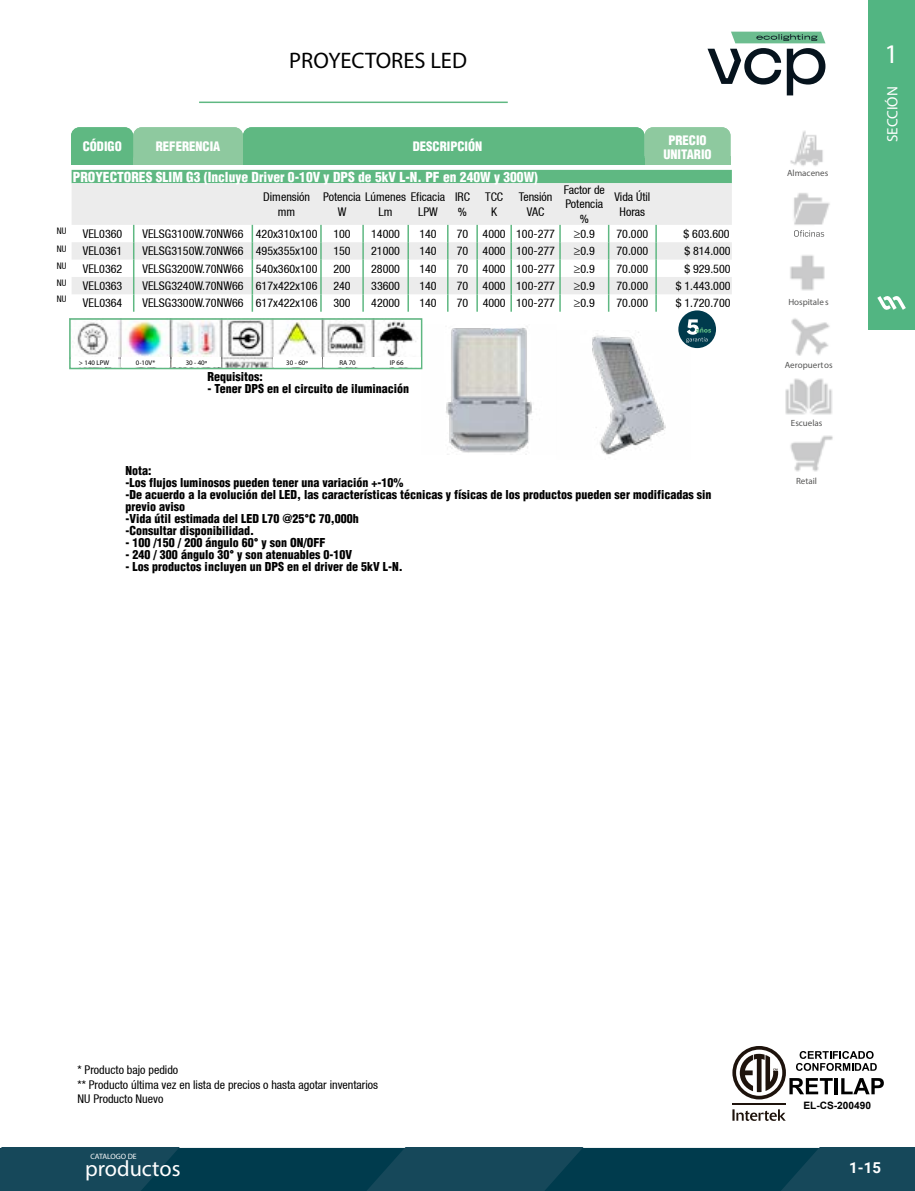
<style>
.page{position:relative;width:915px;height:1191px;background:#fff}
.page>*{position:absolute;margin:0;border:0;box-sizing:border-box;transform-origin:0 0}
.t1{font:27px "Myriad Pro";color:#fff}
.t2{font:22.5px "Myriad Pro";color:#000}
.t3{font:22.2px "Myriad Pro";color:#fff}
.t4{font:15px "Myriad Pro";color:#fff}
.t5{font:700 15px "Roboto";color:#fff}
.t6{font:900 condensed 13.5px "Helvetica";color:#fff}
.t7{font:900 condensed 12.75px/13.5px "Helvetica";color:#fff;text-align:center}
.t8{font:condensed 12px/14.4px "Helvetica 57";color:#000;text-align:center}
.t9{font:900 condensed 12px/12px "Helvetica";color:#000}
.t10{font:700 10.2px "Arial";color:#000}
.t11{font:9px "Myriad Pro";color:#565655}
.t12{font:condensed 9px/17.2px "Helvetica 57";color:#000;text-align:justify}
.t13{font:7.8px "Myriad Pro";color:#fff}
.t14{font:6.9px "Myriad Pro";color:#000}
</style>
<div class="page">
<div style="left:867px;top:0;width:47px;height:330px;background:#52b582"></div>
<hr style="left:199px;top:102px;width:308px;height:1px;background:#5fb882">
<svg style="left:707px;top:32px;width:118px;height:63px"></svg>
<svg style="left:877px;top:296px;width:28px;height:14px"></svg>
<svg style="left:0;top:1147px;width:914px;height:44px;background:#0d4355"></svg>
<img style="left:77px;top:321px;width:339px;height:45px">
<div style="left:69px;top:318px;width:353px;height:51px;border:2px solid #5fb882"></div>
<img style="left:785px;top:378px;width:47px;height:37px">
<img style="left:790px;top:435px;width:43px;height:37px">
<img style="left:790px;top:255px;width:35px;height:36px">
<img style="left:791px;top:318px;width:39px;height:37px">
<img style="left:794px;top:193px;width:36px;height:32px">
<img style="left:790px;top:130px;width:33px;height:36px">
<svg style="left:794px;top:230px;width:29px;height:7px"></svg>
<div style="left:72px;top:170px;width:659px;height:13px;background:#5fb882"></div>
<svg style="left:72px;top:183px;width:659px;height:111px;fill:#ececec"></svg>
<svg style="left:133px;top:225px;width:1px;height:87px"></svg>
<svg style="left:251px;top:225px;width:2px;height:87px"></svg>
<svg style="left:320px;top:225px;width:1px;height:87px"></svg>
<svg style="left:362px;top:225px;width:2px;height:87px"></svg>
<svg style="left:407px;top:225px;width:2px;height:87px"></svg>
<svg style="left:447px;top:225px;width:1px;height:87px"></svg>
<svg style="left:476px;top:225px;width:1px;height:87px"></svg>
<svg style="left:510px;top:225px;width:2px;height:87px"></svg>
<svg style="left:655px;top:225px;width:1px;height:87px"></svg>
<svg style="left:559px;top:225px;width:1px;height:87px"></svg>
<svg style="left:607px;top:225px;width:2px;height:87px"></svg>
<svg style="left:732px;top:1109px;width:53px;height:11px"></svg>
<hr style="left:732px;top:1103px;width:53px;height:2px;background:#1e130c">
<svg style="left:732px;top:1046px;width:151px;height:53px"></svg>
<div style="left:644px;top:156px;width:86px;height:8px;background:#8ec99f"></div>
<div style="left:133px;top:127px;width:110px;height:37px;background:#8ec99f;border-radius:9px"></div>
<div style="left:243px;top:127px;width:401px;height:37px;background:#5fb882;border-radius:9px"></div>
<div style="left:71px;top:156px;width:62px;height:8px;background:#5fb882"></div>
<div style="left:243px;top:156px;width:401px;height:8px;background:#5fb882"></div>
<div style="left:133px;top:156px;width:110px;height:8px;background:#8ec99f"></div>
<div style="left:71px;top:127px;width:62px;height:37px;background:#5fb882;border-radius:9px"></div>
<div style="left:644px;top:127px;width:86px;height:37px;background:#8ec99f;border-radius:9px"></div>
<div style="left:372px;top:357px;width:48px;height:10px;background:#fff"></div>
<div style="left:323px;top:357px;width:48px;height:10px;background:#fff"></div>
<div style="left:71px;top:357px;width:46px;height:10px;background:#fff"></div>
<div style="left:121px;top:357px;width:49px;height:10px;background:#fff"></div>
<div style="left:172px;top:357px;width:49px;height:10px;background:#fff"></div>
<div style="left:272px;top:357px;width:49px;height:10px;background:#fff"></div>
<div style="left:678px;top:310px;width:37px;height:38px;background:#003b4d;border-radius:50%"></div>
<svg style="left:687px;top:319px;width:23px;height:23px"></svg>
<img style="left:592px;top:330px;width:98px;height:125px">
<img style="left:421px;top:324px;width:111px;height:129px">
<h2 class="t2" style="left:289px;top:47px;width:179px">PROYECTORES LED</h2>
<p class="t7" style="left:82px;top:139px;width:40px">CÓDIGO</p>
<p class="t7" style="left:156px;top:139px;width:66px">REFERENCIA</p>
<p class="t7" style="left:412px;top:139px;width:71px">DESCRIPCIÓN</p>
<p class="t7" style="left:663px;top:134px;width:50px">PRECIO<br>UNITARIO</p>
<p class="t6" style="left:73px;top:168px;width:466px">PROYECTORES SLIM G3 (Incluye Driver 0-10V y DPS de 5kV L-N. PF en 240W y 300W)</p>
<p class="t8" style="left:263px;top:190px;width:48px">Dimensión mm</p>
<p class="t8" style="left:337px;top:190px;width:109px;text-align:left;text-indent:-15px">Potencia Lúmenes Eficacia<br>W</p>
<p class="t8" style="left:455px;top:190px;width:16px;text-align:left">IRC %</p>
<p class="t8" style="left:485px;top:190px;width:20px">TCC<br>K</p>
<p class="t8" style="left:518px;top:190px;width:35px">Tensión<br>VAC</p>
<p class="t8" style="left:563px;top:182px;width:43px">Factor de<br>Potencia %</p>
<p class="t8" style="left:614px;top:190px;width:37px">Vida Útil<br>Horas</p>
<p class="t8" style="left:378px;top:204px;width:15px">Lm</p>
<p class="t8" style="left:418px;top:204px;width:21px">LPW</p>
<p class="t12" style="left:57px;top:222px;width:11px">NU NU NU NU</p>
<p class="t12" style="left:57px;top:290px;width:11px">NU</p>
<p class="t8" style="left:83px;top:226px;width:41px">VEL0360</p>
<p class="t8" style="left:142px;top:226px;width:176px">VELSG3100W.70NW66 420x310x100</p>
<p class="t8" style="left:333px;top:226px;width:19px">100</p>
<p class="t8" style="left:371px;top:226px;width:30px">14000</p>
<p class="t8" style="left:419px;top:226px;width:19px">140</p>
<p class="t8" style="left:456px;top:226px;width:100px">70 4000 100-277</p>
<p class="t8" style="left:573px;top:226px;width:22px">≥0.9</p>
<p class="t8" style="left:616px;top:226px;width:33px">70.000</p>
<p class="t8" style="left:683px;top:226px;width:48px">$ 603.600</p>
<p class="t8" style="left:83px;top:244px;width:41px">VEL0361</p>
<p class="t8" style="left:142px;top:244px;width:176px">VELSG3150W.70NW66 495x355x100</p>
<p class="t8" style="left:333px;top:244px;width:19px">150</p>
<p class="t8" style="left:371px;top:244px;width:30px">21000</p>
<p class="t8" style="left:419px;top:244px;width:19px">140</p>
<p class="t8" style="left:456px;top:244px;width:100px">70 4000 100-277</p>
<p class="t8" style="left:573px;top:244px;width:22px">≥0.9</p>
<p class="t8" style="left:616px;top:244px;width:33px">70.000</p>
<p class="t8" style="left:684px;top:244px;width:48px">$ 814.000</p>
<p class="t8" style="left:83px;top:261px;width:41px">VEL0362</p>
<p class="t8" style="left:142px;top:261px;width:176px">VELSG3200W.70NW66 540x360x100</p>
<p class="t8" style="left:333px;top:261px;width:19px">200</p>
<p class="t8" style="left:371px;top:261px;width:30px">28000</p>
<p class="t8" style="left:419px;top:261px;width:19px">140</p>
<p class="t8" style="left:456px;top:261px;width:100px">70 4000 100-277</p>
<p class="t8" style="left:573px;top:261px;width:22px">≥0.9</p>
<p class="t8" style="left:616px;top:261px;width:33px">70.000</p>
<p class="t8" style="left:684px;top:261px;width:48px">$ 929.500</p>
<p class="t8" style="left:83px;top:278px;width:41px">VEL0363</p>
<p class="t8" style="left:142px;top:278px;width:176px">VELSG3240W.70NW66 617x422x106</p>
<p class="t8" style="left:333px;top:278px;width:19px">240</p>
<p class="t8" style="left:371px;top:278px;width:30px">33600</p>
<p class="t8" style="left:419px;top:278px;width:19px">140</p>
<p class="t8" style="left:456px;top:278px;width:100px">70 4000 100-277</p>
<p class="t8" style="left:573px;top:278px;width:22px">≥0.9</p>
<p class="t8" style="left:616px;top:278px;width:33px">70.000</p>
<p class="t8" style="left:675px;top:278px;width:56px">$ 1.443.000</p>
<p class="t8" style="left:83px;top:296px;width:41px">VEL0364</p>
<p class="t8" style="left:142px;top:296px;width:176px">VELSG3300W.70NW66 617x422x106</p>
<p class="t8" style="left:333px;top:296px;width:19px">300</p>
<p class="t8" style="left:371px;top:296px;width:30px">42000</p>
<p class="t8" style="left:419px;top:296px;width:19px">140</p>
<p class="t8" style="left:456px;top:296px;width:100px">70 4000 100-277</p>
<p class="t8" style="left:573px;top:296px;width:22px">≥0.9</p>
<p class="t8" style="left:616px;top:296px;width:33px">70.000</p>
<p class="t8" style="left:675px;top:296px;width:56px">$ 1.720.700</p>
<p class="t14" style="left:79px;top:358px;width:32px">&gt; 140 LPW</p>
<p class="t14" style="left:136px;top:358px;width:21px">0-10V*</p>
<p class="t14" style="left:185px;top:358px;width:23px">30 - 40º</p>
<p class="t14" style="left:286px;top:358px;width:23px">30 - 60º</p>
<p class="t14" style="left:339px;top:358px;width:18px">RA 70</p>
<p class="t14" style="left:389px;top:358px;width:15px">IP 66</p>
<p class="t9" style="left:207px;top:371px;width:57px">Requisitos:</p>
<p class="t9" style="left:207px;top:383px;width:203px">- Tener DPS en el circuito de iluminación</p>
<p class="t9" style="left:126px;top:465px;width:587px">Nota:<br>-Los flujos luminosos pueden tener una variación +-10%<br>-De acuerdo a la evolución del LED, las características técnicas y físicas de los productos pueden ser modificadas sin previo aviso<br>-Vida útil estimada del LED L70 @25°C 70,000h<br>-Consultar disponibilidad.</p>
<p class="t9" style="left:126px;top:537px;width:201px">- 100 /150 / 200 ángulo 60° y son ON/OFF</p>
<p class="t9" style="left:126px;top:549px;width:228px">- 240 / 300 ángulo 30° y son atenuables 0-10V</p>
<p class="t9" style="left:126px;top:561px;width:278px">- Los productos incluyen un DPS en el driver de 5kV L-N.</p>
<p class="t11" style="left:786px;top:167px;width:43px">Almacenes</p>
<p class="t11" style="left:788px;top:296px;width:42px">Hospitale s</p>
<p class="t11" style="left:784px;top:359px;width:49px">Aeropuertos</p>
<p class="t11" style="left:790px;top:418px;width:33px">Escuelas</p>
<p class="t11" style="left:795px;top:475px;width:22px">Retail</p>
<h1 class="t1" style="left:884px;top:37px;width:15px">1</h1>
<p class="t4" style="left:883px;top:142px;width:57px;rotate:-90deg">SECCIÓN</p>
<p class="t8" style="left:77px;top:1062px;width:302px;text-align:left">* Producto bajo pedido<br>** Producto última vez en lista de precios o hasta agotar inventarios<br>NU Producto Nuevo</p>
<p class="t13" style="left:90px;top:1151px;width:48px">CATALOGO DE</p>
<h3 class="t3" style="left:85px;top:1154px;width:97px">productos</h3>
<p class="t10" style="left:803px;top:1098px;width:69px">EL-CS-200490</p>
<p class="t5" style="left:849px;top:1157px;width:33px">1-15</p>
</div>
